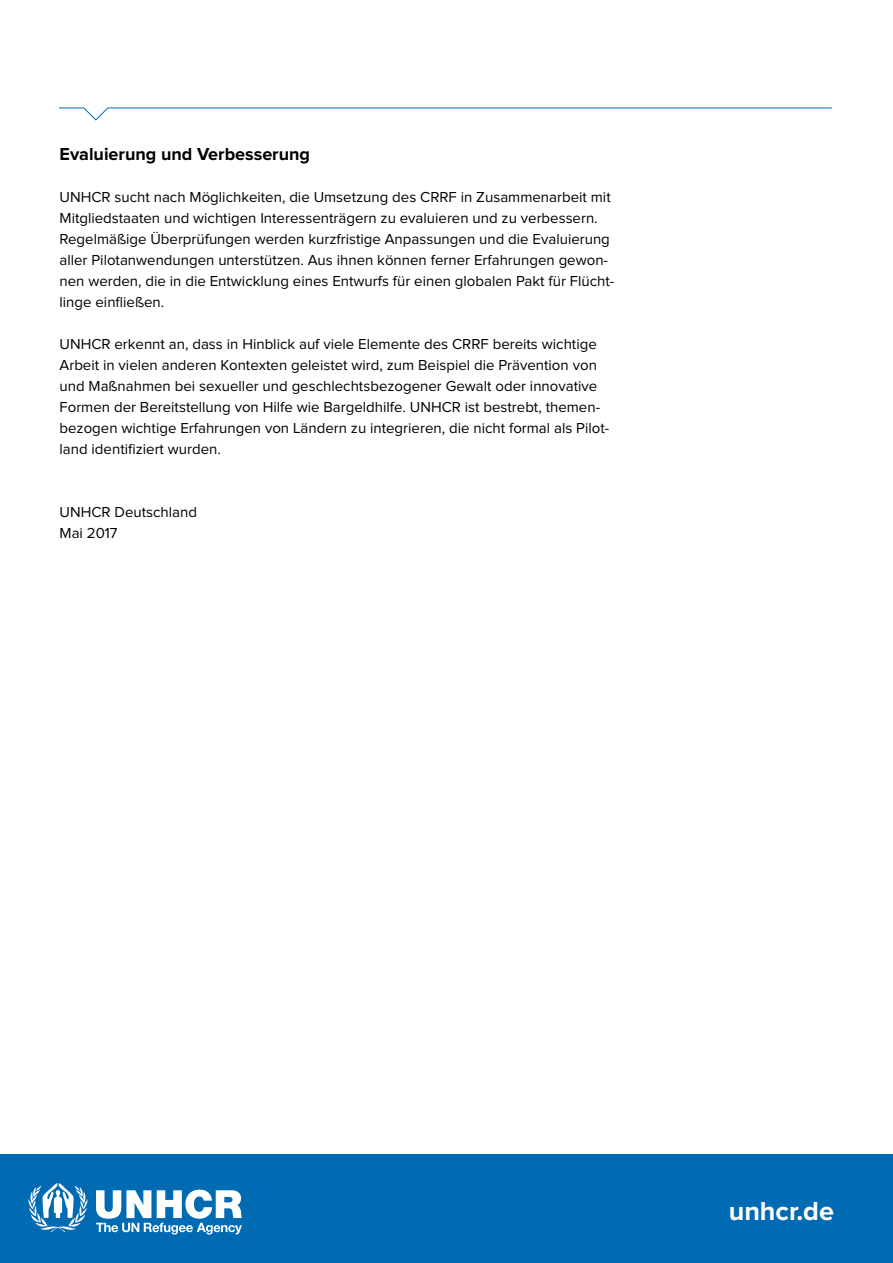
<style>
.page{position:relative;width:893px;height:1263px;background:#fff}
.page>*{position:absolute;margin:0;border:0;box-sizing:border-box;transform-origin:0 0}
.t1{font:700 27px "Proxima Nova";color:#fff}
.t2{font:700 18px "Proxima Nova";color:#000}
.t3{font:15px/21px "Proxima Nova";color:#000}
</style>
<div class="page">
<svg style="left:59px;top:107px;width:773px;height:14px"></svg>
<div style="left:0;top:1154px;width:893px;height:109px;background:#006bb3"></div>
<svg style="left:28px;top:1183px;width:60px;height:49px"></svg>
<svg style="left:96px;top:1189px;width:146px;height:45px"></svg>
<p class="t2" style="left:60px;top:146px;width:252px">Evaluierung und Verbesserung</p>
<p class="t3" style="left:60px;top:187px;width:556px">UNHCR sucht nach Möglichkeiten, die Umsetzung des CRRF in Zusammenarbeit mit Mitgliedstaaten und wichtigen Interessenträgern zu evaluieren und zu verbessern.<br>Regelmäßige Überprüfungen werden kurzfristige Anpassungen und die Evaluierung aller Pilotanwendungen unterstützen. Aus ihnen können ferner Erfahrungen gewon&shy;nen werden, die in die Entwicklung eines Entwurfs für einen globalen Pakt für Flücht&shy;linge einfließen.</p>
<p class="t3" style="left:60px;top:334px;width:551px">UNHCR erkennt an, dass in Hinblick auf viele Elemente des CRRF bereits wichtige Arbeit in vielen anderen Kontexten geleistet wird, zum Beispiel die Prävention von und Maßnahmen bei sexueller und geschlechtsbezogener Gewalt oder innovative Formen der Bereitstellung von Hilfe wie Bargeldhilfe. UNHCR ist bestrebt, themen&shy;bezogen wichtige Erfahrungen von Ländern zu integrieren, die nicht formal als Pilot&shy;land identifiziert wurden.</p>
<p class="t3" style="left:60px;top:502px;width:139px">UNHCR Deutschland<br>Mai 2017</p>
<h1 class="t1" style="left:729px;top:1199px;width:107px">unhcr.de</h1>
</div>
